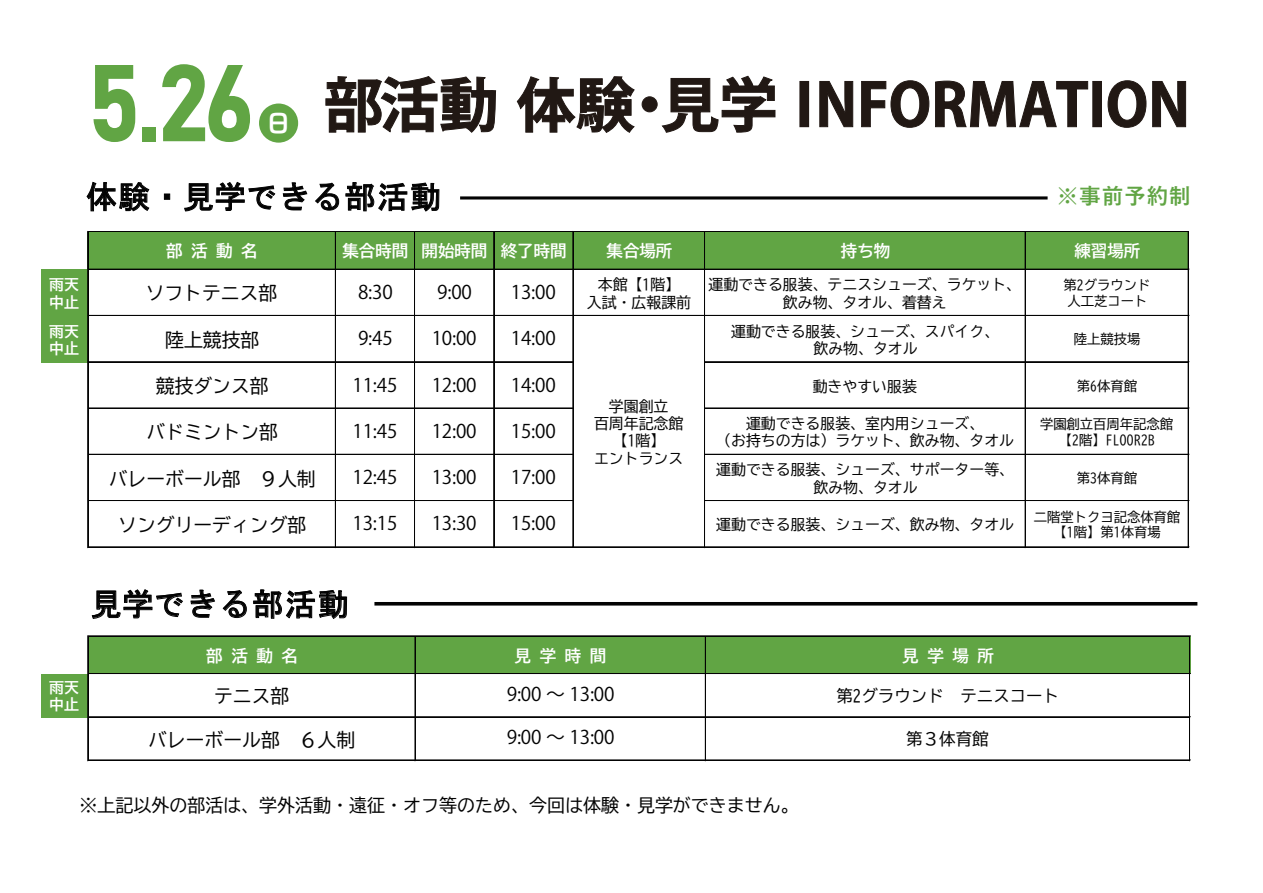
<style>
.page{position:relative;width:1263px;height:893px;background:#fff}
.page>*{position:absolute;margin:0;border:0;box-sizing:border-box;transform-origin:0 0}
.t1{font:107.4px "Bahnschrift";color:#61a544;scale:.93 1}
.t2{font:700 58.8px "Koz Go Pr 6 N";color:#211814}
.t3{font:31.5px "MS Gothic";letter-spacing:.04em;color:#030303}
.t4{font:700 25.95px "Zen Maru Gothic";color:#fff}
.t5{font:700 21.6px "Yu Gothic";letter-spacing:.04em;color:#61a544}
.t6{font:18.9px "Koz Go Pro";letter-spacing:-.01em;color:#030303}
.t7{font:18.9px "BIZ UD Gothic";color:#030303}
.t8{font:18px "BIZ UD Gothic";color:#030303}
.t9{font:16.5px "BIZ UD Gothic Bold";color:#fff}
.t10{font:16.5px "BIZ UD Gothic";color:#030303}
.t11{font:14.85px/17.2px "BIZ UD Gothic";color:#030303;text-align:center}
.t12{font:14.85px/17.2px "BIZ UD Gothic Bold";color:#fff}
.t13{font:13.35px/15.8px "BIZ UD Gothic";color:#030303;text-align:center}
</style>
<div class="page">
<svg style="left:325px;top:76px;width:171px;height:57px"></svg>
<svg style="left:517px;top:76px;width:118px;height:57px"></svg>
<div style="left:642px;top:97px;width:15px;height:15px;border:1px solid #211814;border-radius:50%"></div>
<svg style="left:661px;top:76px;width:114px;height:57px"></svg>
<div style="left:800px;top:81px;width:9px;height:46px;border:1px solid #211814"></div>
<svg style="left:819px;top:81px;width:34px;height:46px"></svg>
<svg style="left:861px;top:80px;width:68px;height:48px"></svg>
<svg style="left:935px;top:81px;width:153px;height:46px"></svg>
<div style="left:1092px;top:81px;width:10px;height:46px;border:1px solid #211814"></div>
<svg style="left:1107px;top:80px;width:39px;height:48px"></svg>
<svg style="left:1152px;top:81px;width:34px;height:46px"></svg>
<div style="left:259px;top:104px;width:39px;height:39px;background:#61a544;border-radius:50%"></div>
<svg style="left:87px;top:182px;width:62px;height:29px"></svg>
<svg style="left:164px;top:194px;width:6px;height:6px"></svg>
<svg style="left:184px;top:182px;width:91px;height:29px"></svg>
<svg style="left:283px;top:182px;width:24px;height:28px"></svg>
<svg style="left:315px;top:183px;width:24px;height:28px"></svg>
<svg style="left:345px;top:182px;width:94px;height:30px"></svg>
<hr style="left:460px;top:196px;width:587px;height:3px;background:#030303">
<svg style="left:92px;top:589px;width:91px;height:30px"></svg>
<svg style="left:190px;top:590px;width:25px;height:28px"></svg>
<svg style="left:223px;top:590px;width:24px;height:28px"></svg>
<svg style="left:253px;top:589px;width:94px;height:30px"></svg>
<svg style="left:374px;top:602px;width:823px;height:4px;background:#1e1e1e"></svg>
<div style="left:88px;top:232px;width:1101px;height:38px;background:#61a544"></div>
<div style="left:41px;top:269px;width:47px;height:93px;background:#61a544"></div>
<hr style="left:88px;top:231px;width:485px;height:1px;background:#030303">
<hr style="left:88px;top:269px;width:485px;height:1px;background:#030303">
<hr style="left:88px;top:315px;width:485px;height:1px;background:#030303">
<hr style="left:88px;top:361px;width:485px;height:1px;background:#030303">
<hr style="left:88px;top:362px;width:485px;height:1px;background:#030303">
<hr style="left:88px;top:408px;width:485px;height:1px;background:#030303">
<hr style="left:88px;top:454px;width:485px;height:1px;background:#030303">
<hr style="left:88px;top:500px;width:485px;height:1px;background:#030303">
<hr style="left:88px;top:547px;width:485px;height:1px;background:#030303">
<hr style="left:87px;top:231px;width:1px;height:317px;background:#030303">
<hr style="left:88px;top:231px;width:1px;height:317px;background:#030303">
<hr style="left:335px;top:232px;width:1px;height:316px;background:#030303">
<hr style="left:414px;top:232px;width:1px;height:316px;background:#030303">
<hr style="left:493px;top:232px;width:1px;height:316px;background:#030303">
<hr style="left:494px;top:232px;width:1px;height:316px;background:#030303">
<hr style="left:573px;top:231px;width:1px;height:316px;background:#030303">
<hr style="left:704px;top:232px;width:1px;height:316px;background:#030303">
<hr style="left:1025px;top:232px;width:1px;height:316px;background:#030303">
<hr style="left:1188px;top:232px;width:1px;height:316px;background:#030303">
<hr style="left:574px;top:231px;width:615px;height:1px;background:#030303">
<hr style="left:574px;top:269px;width:615px;height:1px;background:#030303">
<hr style="left:574px;top:315px;width:615px;height:1px;background:#030303">
<hr style="left:705px;top:361px;width:484px;height:1px;background:#030303">
<hr style="left:705px;top:362px;width:484px;height:1px;background:#030303">
<hr style="left:705px;top:408px;width:484px;height:1px;background:#030303">
<hr style="left:705px;top:454px;width:484px;height:1px;background:#030303">
<hr style="left:705px;top:500px;width:484px;height:1px;background:#030303">
<hr style="left:573px;top:547px;width:616px;height:1px;background:#030303">
<div style="left:88px;top:637px;width:1102px;height:37px;background:#61a544"></div>
<div style="left:41px;top:673px;width:48px;height:44px;background:#61a544"></div>
<hr style="left:87px;top:636px;width:1px;height:125px;background:#030303">
<hr style="left:88px;top:636px;width:1px;height:125px;background:#030303">
<hr style="left:415px;top:637px;width:1px;height:124px;background:#030303">
<hr style="left:705px;top:637px;width:1px;height:124px;background:#030303">
<hr style="left:1189px;top:637px;width:1px;height:124px;background:#030303">
<hr style="left:89px;top:636px;width:1101px;height:1px;background:#030303">
<hr style="left:89px;top:673px;width:1101px;height:1px;background:#030303">
<hr style="left:89px;top:716px;width:1101px;height:1px;background:#030303">
<hr style="left:89px;top:717px;width:1101px;height:1px;background:#030303">
<hr style="left:89px;top:760px;width:1101px;height:1px;background:#030303">
<h1 class="t1" style="left:87px;top:36px;width:182px">5.26</h1>
<h3 class="t4" style="left:266px;top:107px;width:23px">日</h3>
<h2 class="t2" style="left:324px;top:72px;width:867px">部活動 体験・見学 INFORMATION</h2>
<h3 class="t3" style="left:86px;top:181px;width:357px">体験・見学できる部活動</h3>
<h3 class="t5" style="left:1057px;top:184px;width:136px">※事前予約制</h3>
<p class="t9" style="left:342px;top:243px;width:226px">集合時間 開始時間 終了時間</p>
<p class="t9" style="left:606px;top:243px;width:67px">集合場所</p>
<p class="t9" style="left:1074px;top:243px;width:67px">練習場所</p>
<p class="t9" style="left:166px;top:243px;width:93px">部活動名</p>
<p class="t9" style="left:841px;top:243px;width:51px">持ち物</p>
<p class="t7" style="left:146px;top:284px;width:133px">ソフトテニス部</p>
<p class="t11" style="left:708px;top:276px;width:314px">運動できる服装、テニスシューズ、ラケット、飲み物、タオル、着替え</p>
<p class="t12" style="left:49px;top:276px;width:31px">雨天中止</p>
<p class="t6" style="left:358px;top:280px;width:36px">8:30</p>
<p class="t6" style="left:437px;top:280px;width:36px">9:00</p>
<p class="t6" style="left:511px;top:280px;width:46px">13:00</p>
<p class="t11" style="left:587px;top:276px;width:106px">本館【1階】<br>入試・広報課前</p>
<p class="t13" style="left:1063px;top:277px;width:88px;text-align:left">第2グラウンド人工芝コート</p>
<p class="t12" style="left:49px;top:322px;width:31px">雨天中止</p>
<p class="t6" style="left:358px;top:326px;width:36px">9:45</p>
<p class="t6" style="left:432px;top:326px;width:46px">10:00</p>
<p class="t6" style="left:511px;top:326px;width:46px">14:00</p>
<p class="t13" style="left:1074px;top:331px;width:68px">陸上競技場</p>
<p class="t6" style="left:353px;top:372px;width:46px">11:45</p>
<p class="t6" style="left:432px;top:372px;width:46px">12:00</p>
<p class="t6" style="left:511px;top:372px;width:46px">14:00</p>
<p class="t13" style="left:1077px;top:378px;width:62px">第6体育館</p>
<p class="t6" style="left:353px;top:419px;width:46px">11:45</p>
<p class="t6" style="left:432px;top:419px;width:46px">12:00</p>
<p class="t6" style="left:511px;top:419px;width:46px">15:00</p>
<p class="t13" style="left:1040px;top:416px;width:135px">学園創立百周年記念館【2階】FLOOR2B</p>
<p class="t6" style="left:353px;top:465px;width:46px">12:45</p>
<p class="t6" style="left:432px;top:465px;width:46px">13:00</p>
<p class="t6" style="left:511px;top:465px;width:46px">17:00</p>
<p class="t13" style="left:1077px;top:470px;width:62px">第3体育館</p>
<p class="t6" style="left:353px;top:511px;width:46px">13:15</p>
<p class="t6" style="left:432px;top:511px;width:46px">13:30</p>
<p class="t6" style="left:511px;top:511px;width:46px">15:00</p>
<p class="t13" style="left:1034px;top:509px;width:148px">二階堂トクヨ記念体育館【1階】第1体育場</p>
<p class="t7" style="left:165px;top:330px;width:96px">陸上競技部</p>
<p class="t11" style="left:731px;top:322px;width:270px">運動できる服装、シューズ、スパイク、飲み物、タオル</p>
<p class="t7" style="left:156px;top:376px;width:114px">競技ダンス部</p>
<p class="t11" style="left:813px;top:377px;width:106px">動きやすい服装</p>
<p class="t11" style="left:594px;top:398px;width:91px">学園創立<br>百周年記念館【1階】<br>エントランス</p>
<p class="t7" style="left:146px;top:423px;width:133px">バドミントン部</p>
<p class="t11" style="left:716px;top:415px;width:299px">運動できる服装、室内用シューズ、<br>（お持ちの方は）ラケット、飲み物、タオル</p>
<p class="t7" style="left:109px;top:469px;width:208px">バレーボール部 ９人制</p>
<p class="t11" style="left:716px;top:461px;width:299px">運動できる服装、シューズ、サポーター等、飲み物、タオル</p>
<p class="t7" style="left:118px;top:515px;width:190px">ソングリーディング部</p>
<p class="t11" style="left:716px;top:516px;width:299px">運動できる服装、シューズ、飲み物、タオル</p>
<p class="t12" style="left:49px;top:679px;width:31px">雨天中止</p>
<h3 class="t3" style="left:91px;top:588px;width:260px">見学できる部活動</h3>
<p class="t9" style="left:206px;top:647px;width:93px">部活動名</p>
<p class="t7" style="left:214px;top:687px;width:77px">テニス部</p>
<p class="t9" style="left:515px;top:647px;width:93px">見学時間</p>
<p class="t6" style="left:507px;top:682px;width:109px">9:00 ～ 13:00</p>
<p class="t9" style="left:902px;top:647px;width:93px">見学場所</p>
<p class="t10" style="left:836px;top:687px;width:224px">第2グラウンド テニスコート</p>
<p class="t6" style="left:507px;top:725px;width:109px">9:00 ～ 13:00</p>
<p class="t7" style="left:148px;top:730px;width:209px">バレーボール部 ６人制</p>
<p class="t10" style="left:906px;top:730px;width:84px">第３体育館</p>
<p class="t8" style="left:79px;top:796px;width:721px">※上記以外の部活は、学外活動・遠征・オフ等のため、今回は体験・見学ができません。</p>
</div>
